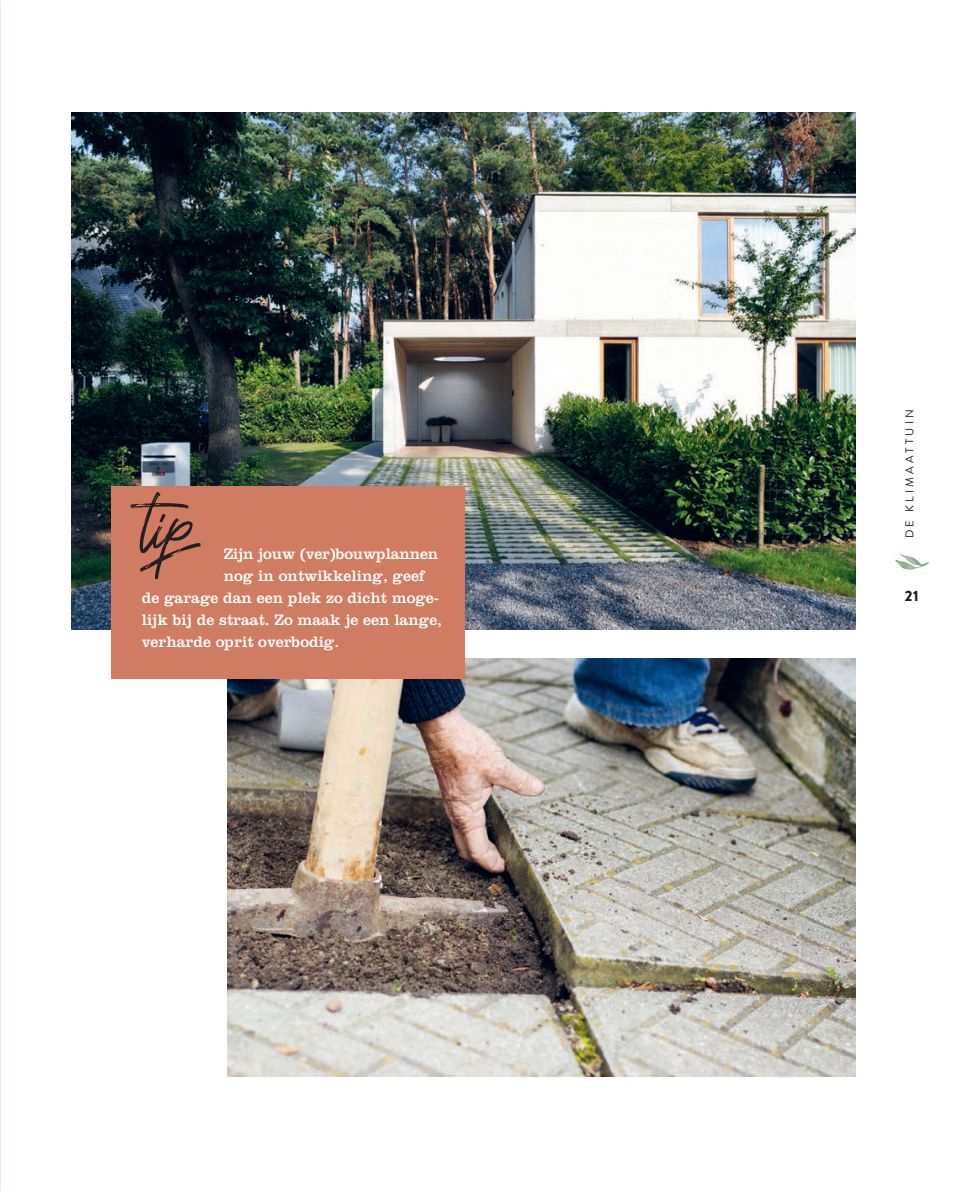
<style>
.page{position:relative;width:968px;height:1191px;background:#fff}
.page>*{position:absolute;margin:0;border:0;box-sizing:border-box;transform-origin:0 0}
.t1{font:87.5px "Ranget";color:#231f20}
.t2{font:15.75px "Clarendon LT Std";color:#fff}
.t3{font:900 15.05px "Brandon Grotesque";color:#231f20}
.t4{font:11.38px "Brandon Grotesque";letter-spacing:.27em;color:#231f20}
</style>
<div class="page">
<img style="left:895px;top:553px;width:34px;height:17px">
<img style="left:227px;top:658px;width:627px;height:418px">
<img style="left:71px;top:113px;width:783px;height:516px">
<div style="left:111px;top:486px;width:353px;height:192px;background:#cf7c62"></div>
<h1 class="t1" style="left:142px;top:479px;width:60px">ti p</h1>
<h1 class="t1" style="left:125px;top:568px;width:34px;rotate:-90deg">\</h1>
<p class="t2" style="left:224px;top:544px;width:216px">Zijn jouw (ver)bouwplannen</p>
<p class="t2" style="left:224px;top:566px;width:203px">nog in ontwikkeling, geef</p>
<p class="t2" style="left:142px;top:588px;width:299px">de garage dan een plek zo dicht moge-</p>
<p class="t2" style="left:142px;top:610px;width:302px">lijk bij de straat. Zo maak je een lange,</p>
<p class="t2" style="left:142px;top:632px;width:199px">verharde oprit overbodig.</p>
<p class="t4" style="left:901px;top:538px;width:130px;rotate:-90deg">DE KLIMAATTUIN</p>
<p class="t3" style="left:904px;top:585px;width:16px">21</p>
</div>
